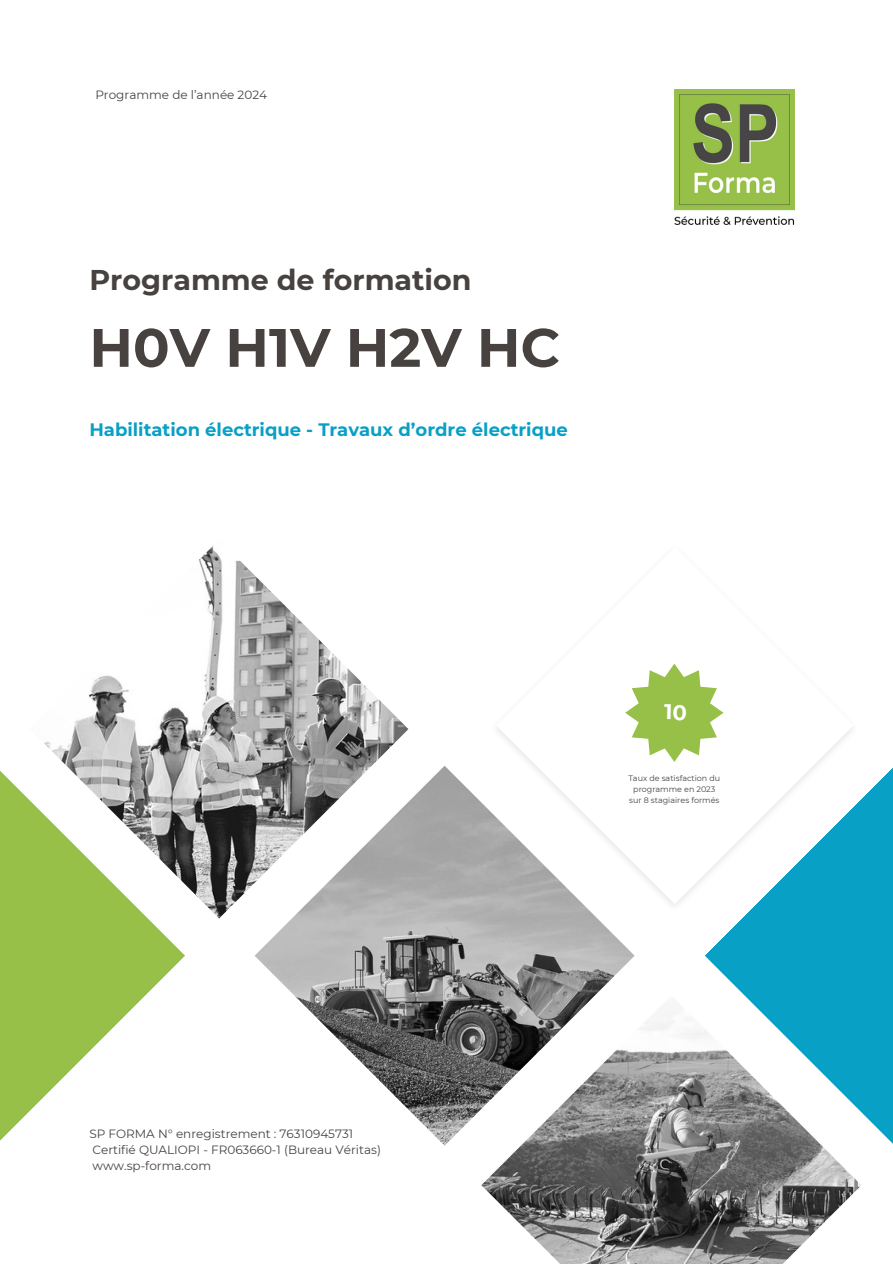
<style>
.page{position:relative;width:893px;height:1264px;background:#fff}
.page>*{position:absolute;margin:0;border:0;box-sizing:border-box;transform-origin:0 0}
.t1{font:700 54px "Montserrat";color:#47423f}
.t2{font:700 28.5px "Montserrat";color:#47423f}
.t3{font:700 18px "Montserrat";color:#09a0c6}
.t4{font:12px "Montserrat";color:#47423f}
.t5{font:7.95px/10.6px "Montserrat";color:#47423f;text-align:center}
</style>
<div class="page">
<img style="left:44px;top:546px;width:364px;height:372px">
<img style="left:481px;top:1015px;width:380px;height:248px">
<img style="left:254px;top:765px;width:380px;height:380px">
<svg style="left:704px;top:769px;width:188px;height:376px;fill:#09a0c6"></svg>
<svg style="left:0;top:765px;width:185px;height:376px;fill:#97c048"></svg>
<img style="left:484px;top:712px;width:379px;height:206px">
<img style="left:674px;top:89px;width:120px;height:135px">
<svg style="left:625px;top:663px;width:98px;height:99px"></svg>
<p class="t4" style="left:95px;top:87px;width:173px">Programme de l’année 2024</p>
<p class="t2" style="left:89px;top:262px;width:383px">Programme de formation</p>
<p class="t1" style="left:89px;top:314px;width:472px">H0V H1V H2V HC</p>
<p class="t3" style="left:89px;top:418px;width:480px">Habilitation électrique - Travaux d’ordre électrique</p>
<p class="t4" style="left:89px;top:1126px;width:265px">SP FORMA N° enregistrement : 76310945731</p>
<p class="t4" style="left:92px;top:1142px;width:290px">Certifié QUALIOPI - FR063660-1 (Bureau Véritas)</p>
<p class="t4" style="left:92px;top:1158px;width:120px">www.sp-forma.com</p>
<p class="t5" style="left:628px;top:773px;width:93px">Taux de satisfaction du programme en 2023</p>
<p class="t5" style="left:629px;top:794px;width:92px">sur 8 stagiaires formés</p>
</div>
